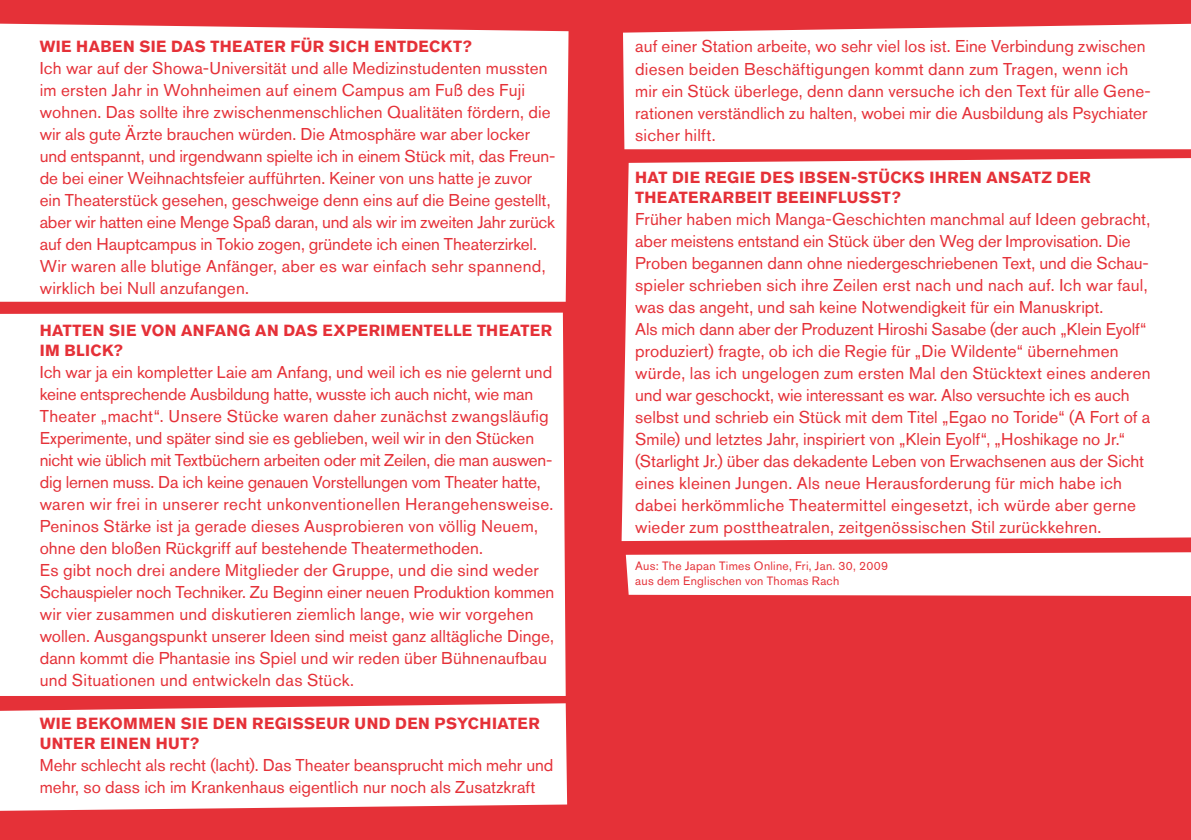
<style>
.page{position:relative;width:1191px;height:840px;background:#fff}
.page>*{position:absolute;margin:0;border:0;box-sizing:border-box;transform-origin:0 0}
.t1{font:17px/22px "Akzidenz Grotesk BE";letter-spacing:.005em;color:#e53138}
.t2{font:700 16px/20px "Akzidenz Grotesk BE";letter-spacing:.03em;color:#e53138}
.t3{font:12px/15px "Akzidenz Grotesk BE";letter-spacing:.025em;color:#e53138}
</style>
<div class="page">
<div style="left:0;top:0;width:1191px;height:839px;background:#e53138"></div>
<div style="left:626px;top:552px;width:565px;height:43px;background:#fff"></div>
<div style="left:0;top:703px;width:567px;height:107px;background:#fff"></div>
<div style="left:623px;top:24px;width:568px;height:125px;background:#fff"></div>
<div style="left:0;top:24px;width:568px;height:277px;background:#fff"></div>
<div style="left:621px;top:158px;width:570px;height:382px;background:#fff"></div>
<div style="left:0;top:312px;width:566px;height:383px;background:#fff"></div>
<p class="t2" style="left:40px;top:36px;width:434px">WIE HABEN SIE DAS THEATER FÜR SICH ENTDECKT?</p>
<p class="t1" style="left:40px;top:57px;width:517px">Ich war auf der Showa-Universität und alle Medizinstudenten mussten im ersten Jahr in Wohnheimen auf einem Campus am Fuß des Fuji wohnen. Das sollte ihre zwischenmenschlichen Qualitäten fördern, die wir als gute Ärzte brauchen würden. Die Atmosphäre war aber locker und entspannt, und irgendwann spielte ich in einem Stück mit, das Freun&shy;de bei einer Weihnachtsfeier aufführten. Keiner von uns hatte je zuvor ein Theaterstück gesehen, geschweige denn eins auf die Beine gestellt, aber wir hatten eine Menge Spaß daran, und als wir im zweiten Jahr zurück auf den Hauptcampus in Tokio zogen, gründete ich einen Theaterzirkel.<br>Wir waren alle blutige Anfänger, aber es war einfach sehr spannend, wirklich bei Null anzufangen.</p>
<p class="t2" style="left:40px;top:320px;width:514px">HATTEN SIE VON ANFANG AN DAS EXPERIMENTELLE THEATER<br>IM BLICK?</p>
<p class="t1" style="left:40px;top:361px;width:516px">Ich war ja ein kompletter Laie am Anfang, und weil ich es nie gelernt und keine entsprechende Ausbildung hatte, wusste ich auch nicht, wie man Theater „macht“. Unsere Stücke waren daher zunächst zwangsläufig Experimente, und später sind sie es geblieben, weil wir in den Stücken nicht wie üblich mit Textbüchern arbeiten oder mit Zeilen, die man auswen&shy;dig lernen muss. Da ich keine genauen Vorstellungen vom Theater hatte, waren wir frei in unserer recht unkonventionellen Herangehensweise.<br>Peninos Stärke ist ja gerade dieses Ausprobieren von völlig Neuem, ohne den bloßen Rückgriff auf bestehende Theatermethoden.<br>Es gibt noch drei andere Mitglieder der Gruppe, und die sind weder Schauspieler noch Techniker. Zu Beginn einer neuen Produktion kommen wir vier zusammen und diskutieren ziemlich lange, wie wir vorgehen wollen. Ausgangspunkt unserer Ideen sind meist ganz alltägliche Dinge, dann kommt die Phantasie ins Spiel und wir reden über Bühnenaufbau und Situationen und entwickeln das Stück.</p>
<p class="t2" style="left:40px;top:712px;width:501px">WIE BEKOMMEN SIE DEN REGISSEUR UND DEN PSYCHIATER<br>UNTER EINEN HUT?</p>
<p class="t1" style="left:40px;top:753px;width:515px">Mehr schlecht als recht (lacht). Das Theater beansprucht mich mehr und mehr, so dass ich im Krankenhaus eigentlich nur noch als Zusatzkraft</p>
<p class="t1" style="left:635px;top:35px;width:517px">auf einer Station arbeite, wo sehr viel los ist. Eine Verbindung zwischen diesen beiden Beschäftigungen kommt dann zum Tragen, wenn ich mir ein Stück überlege, denn dann versuche ich den Text für alle Gene&shy;rationen verständlich zu halten, wobei mir die Ausbildung als Psychiater sicher hilft.</p>
<p class="t2" style="left:635px;top:167px;width:457px">HAT DIE REGIE DES IBSEN-STÜCKS IHREN ANSATZ DER<br>THEATERARBEIT BEEINFLUSST?</p>
<p class="t1" style="left:635px;top:207px;width:517px">Früher haben mich Manga-Geschichten manchmal auf Ideen gebracht, aber meistens entstand ein Stück über den Weg der Improvisation. Die Proben begannen dann ohne niedergeschriebenen Text, und die Schau&shy;spieler schrieben sich ihre Zeilen erst nach und nach auf. Ich war faul, was das angeht, und sah keine Notwendigkeit für ein Manuskript.<br>Als mich dann aber der Produzent Hiroshi Sasabe (der auch „Klein Eyolf“ produziert) fragte, ob ich die Regie für „Die Wildente“ übernehmen würde, las ich ungelogen zum ersten Mal den Stücktext eines anderen und war geschockt, wie interessant es war. Also versuchte ich es auch selbst und schrieb ein Stück mit dem Titel „Egao no Toride“ (A Fort of a Smile) und letztes Jahr, inspiriert von „Klein Eyolf“, „Hoshikage no Jr.“ (Starlight Jr.) über das dekadente Leben von Erwachsenen aus der Sicht eines kleinen Jungen. Als neue Herausforderung für mich habe ich dabei herkömmliche Theatermittel eingesetzt, ich würde aber gerne wieder zum posttheatralen, zeitgenössischen Stil zurückkehren.</p>
<p class="t3" style="left:635px;top:558px;width:254px">Aus: The Japan Times Online, Fri, Jan. 30, 2009 aus dem Englischen von Thomas Rach</p>
</div>
